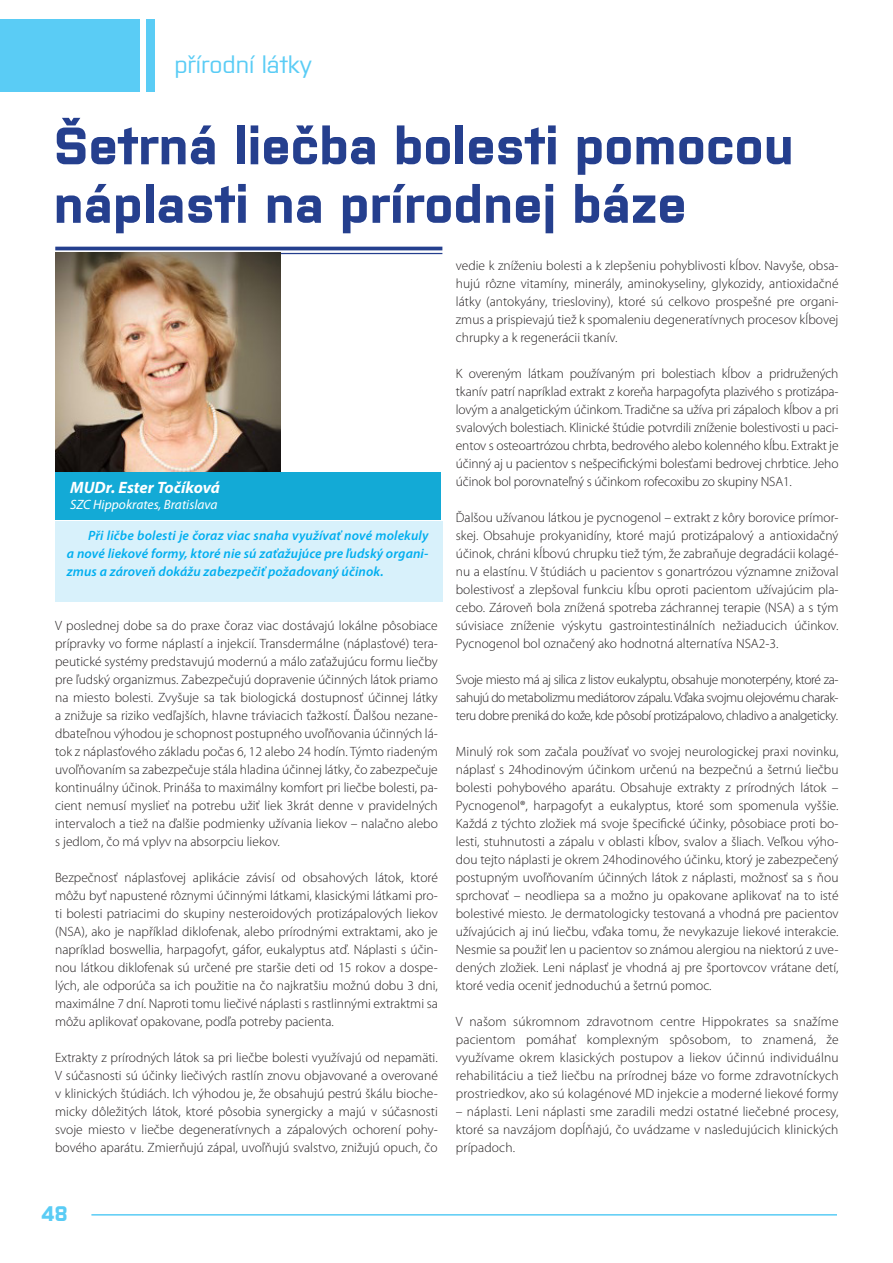
<style>
.page{position:relative;width:893px;height:1263px;background:#fff}
.page>*{position:absolute;margin:0;border:0;box-sizing:border-box;transform-origin:0 0}
.titul_clanku{font:700 52.5px/58.5px "Purista";color:#253f8e}
.t1{font:500 24px "Purista";color:#5accf5}
.t2{font:700 21px "Purista";color:#5accf5}
.t3{font:italic 700 16.5px "Myriad Pro";color:#fff}
.zakladni_medi{font:300 13.5px/18px "Myriad Pro";color:#231f20;text-align:justify}
.zakladni_medi-2{font:italic 600 13.5px/18px "Myriad Pro";letter-spacing:.01em;color:#00aeef;text-align:justify}
.t4{font:italic 13.5px "Myriad Pro";color:#fff}
</style>
<div class="page">
<div style="left:0;top:19px;width:140px;height:72px;background:#5accf5"></div>
<div style="left:147px;top:19px;width:8px;height:72px;background:#5accf5"></div>
<hr style="left:91px;top:1214px;width:802px;height:1px;background:#5accf5">
<div style="left:837px;top:566px;width:55px;height:697px;background:#fff"></div>
<hr style="left:55px;top:247px;width:387px;height:3px;background:#253f8e">
<hr style="left:55px;top:253px;width:387px;height:1px;background:#253f8e">
<div style="left:55px;top:521px;width:387px;height:81px;background:#d8f1fb"></div>
<img style="left:55px;top:253px;width:225px;height:219px">
<div style="left:55px;top:472px;width:386px;height:48px;background:#13aad6"></div>
<p class="t1" style="left:174px;top:47px;width:139px">přírodní látky</p>
<p class="titul_clanku" style="left:54px;top:112px;width:742px">Šetrná liečba bolesti pomocou náplasti na prírodnej báze</p>
<p class="t3" style="left:70px;top:477px;width:151px">MUDr. Ester Točíková</p>
<p class="t4" style="left:70px;top:497px;width:149px">SZC Hippokrates, Bratislava</p>
<p class="zakladni_medi-2" style="left:67px;top:527px;width:363px;text-indent:21px">Při ličbe bolesti je čoraz viac snaha využívať nové molekuly a nové liekové formy, ktoré nie sú zaťažujúce pre ľudský organi&shy;zmus a zároveň dokážu zabezpečiť požadovaný účinok.</p>
<p class="zakladni_medi" style="left:55px;top:617px;width:384px">V poslednej dobe sa do praxe čoraz viac dostávajú lokálne pôsobiace prípravky vo forme náplastí a injekcií. Transdermálne (náplasťové) tera&shy;peutické systémy predstavujú modernú a málo zaťažujúcu formu liečby pre ľudský organizmus. Zabezpečujú dopravenie účinných látok priamo na miesto bolesti. Zvyšuje sa tak biologická dostupnosť účinnej látky a znižuje sa riziko vedľajších, hlavne tráviacich ťažkostí. Ďalšou nezane&shy;dbateľnou výhodou je schopnost postupného uvoľňovania účinných lá&shy;tok z náplasťového základu počas 6, 12 alebo 24 hodín. Týmto riadeným uvoľňovaním sa zabezpečuje stála hladina účinnej látky, čo zabezpečuje kontinuálny účinok. Prináša to maximálny komfort pri liečbe bolesti, pa&shy;cient nemusí myslieť na potrebu užiť liek 3krát denne v pravidelných intervaloch a tiež na ďalšie podmienky užívania liekov – nalačno alebo s jedlom, čo má vplyv na absorpciu liekov.</p>
<p class="zakladni_medi" style="left:55px;top:869px;width:384px">Bezpečnosť náplasťovej aplikácie závisí od obsahových látok, ktoré môžu byť napustené rôznymi účinnými látkami, klasickými látkami pro&shy;ti bolesti patriacimi do skupiny nesteroidových protizápalových liekov (NSA), ako je například diklofenak, alebo prírodnými extraktami, ako je napríklad boswellia, harpagofyt, gáfor, eukalyptus atď. Náplasti s účin&shy;nou látkou diklofenak sú určené pre staršie deti od 15 rokov a dospe&shy;lých, ale odporúča sa ich použitie na čo najkratšiu možnú dobu 3 dni, maximálne 7 dní. Naproti tomu liečivé náplasti s rastlinnými extraktmi sa môžu aplikovať opakovane, podľa potreby pacienta.</p>
<p class="zakladni_medi" style="left:55px;top:1049px;width:384px">Extrakty z prírodných látok sa pri liečbe bolesti využívajú od nepamäti.<br>V súčasnosti sú účinky liečivých rastlín znovu objavované a overované v klinických štúdiách. Ich výhodou je, že obsahujú pestrú škálu bioche&shy;micky dôležitých látok, ktoré pôsobia synergicky a majú v súčasnosti svoje miesto v liečbe degeneratívnych a zápalových ochorení pohy&shy;bového aparátu. Zmierňujú zápal, uvoľňujú svalstvo, znižujú opuch, čo</p>
<p class="zakladni_medi" style="left:456px;top:257px;width:384px">vedie k zníženiu bolesti a k zlepšeniu pohyblivosti kĺbov. Navyše, obsa&shy;hujú rôzne vitamíny, minerály, aminokyseliny, glykozidy, antioxidačné látky (antokyány, triesloviny), ktoré sú celkovo prospešné pre organi&shy;zmus a prispievajú tiež k spomaleniu degeneratívnych procesov kĺbovej chrupky a k regenerácii tkanív.</p>
<p class="zakladni_medi" style="left:456px;top:365px;width:384px">K overeným látkam používaným pri bolestiach kĺbov a pridružených tkanív patrí napríklad extrakt z koreňa harpagofyta plazivého s protizápa&shy;lovým a analgetickým účinkom. Tradične sa užíva pri zápaloch kĺbov a pri svalových bolestiach. Klinické štúdie potvrdili zníženie bolestivosti u paci&shy;entov s osteoartrózou chrbta, bedrového alebo kolenného kĺbu. Extrakt je účinný aj u pacientov s nešpecifickými bolesťami bedrovej chrbtice. Jeho účinok bol porovnateľný s účinkom rofecoxibu zo skupiny NSA1.</p>
<p class="zakladni_medi" style="left:456px;top:509px;width:384px">Ďalšou užívanou látkou je pycnogenol – extrakt z kôry borovice prímor&shy;skej. Obsahuje prokyanidíny, ktoré majú protizápalový a antioxidačný účinok, chráni kĺbovú chrupku tiež tým, že zabraňuje degradácii kolagé&shy;nu a elastínu. V štúdiách u pacientov s gonartrózou významne znižoval bolestivosť a zlepšoval funkciu kĺbu oproti pacientom užívajúcim pla&shy;cebo. Zároveň bola znížená spotreba záchrannej terapie (NSA) a s tým súvisiace zníženie výskytu gastrointestinálních nežiaducich účinkov.<br>Pycnogenol bol označený ako hodnotná alternatíva NSA2-3.</p>
<p class="zakladni_medi" style="left:456px;top:671px;width:384px">Svoje miesto má aj silica z listov eukalyptu, obsahuje monoterpény, ktoré za&shy;sahujú do metabolizmu mediátorov zápalu. Vďaka svojmu olejovému charak&shy;teru dobre preniká do kože, kde pôsobí protizápalovo, chladivo a analgeticky.</p>
<p class="zakladni_medi" style="left:456px;top:743px;width:384px">Minulý rok som začala používať vo svojej neurologickej praxi novinku, náplasť s 24hodinovým účinkom určenú na bezpečnú a šetrnú liečbu bolesti pohybového aparátu. Obsahuje extrakty z prírodných látok – Pycnogenol®, harpagofyt a eukalyptus, ktoré som spomenula vyššie.<br>Každá z týchto zložiek má svoje špecifické účinky, pôsobiace proti bo&shy;lesti, stuhnutosti a zápalu v oblasti kĺbov, svalov a šliach. Veľkou výho&shy;dou tejto náplasti je okrem 24hodinového účinku, ktorý je zabezpečený postupným uvoľňovaním účinných látok z náplasti, možnosť sa s ňou sprchovať – neodliepa sa a možno ju opakovane aplikovať na to isté bolestivé miesto. Je dermatologicky testovaná a vhodná pre pacientov užívajúcich aj inú liečbu, vďaka tomu, že nevykazuje liekové interakcie.<br>Nesmie sa použiť len u pacientov so známou alergiou na niektorú z uve&shy;dených zložiek. Leni náplasť je vhodná aj pre športovcov vrátane detí, ktoré vedia oceniť jednoduchú a šetrnú pomoc.</p>
<p class="zakladni_medi" style="left:456px;top:1013px;width:384px">V našom súkromnom zdravotnom centre Hippokrates sa snažíme pacientom pomáhať komplexným spôsobom, to znamená, že využívame okrem klasických postupov a liekov účinnú individuálnu rehabilitáciu a tiež liečbu na prírodnej báze vo forme zdravotníckych prostriedkov, ako sú kolagénové MD injekcie a moderné liekové formy</p>
<p class="zakladni_medi" style="left:456px;top:1103px;width:384px">– náplasti. Leni náplasti sme zaradili medzi ostatné liečebné procesy, ktoré sa navzájom dopĺňajú, čo uvádzame v nasledujúcich klinických prípadoch.</p>
<p class="t2" style="left:42px;top:1198px;width:28px">48</p>
</div>
